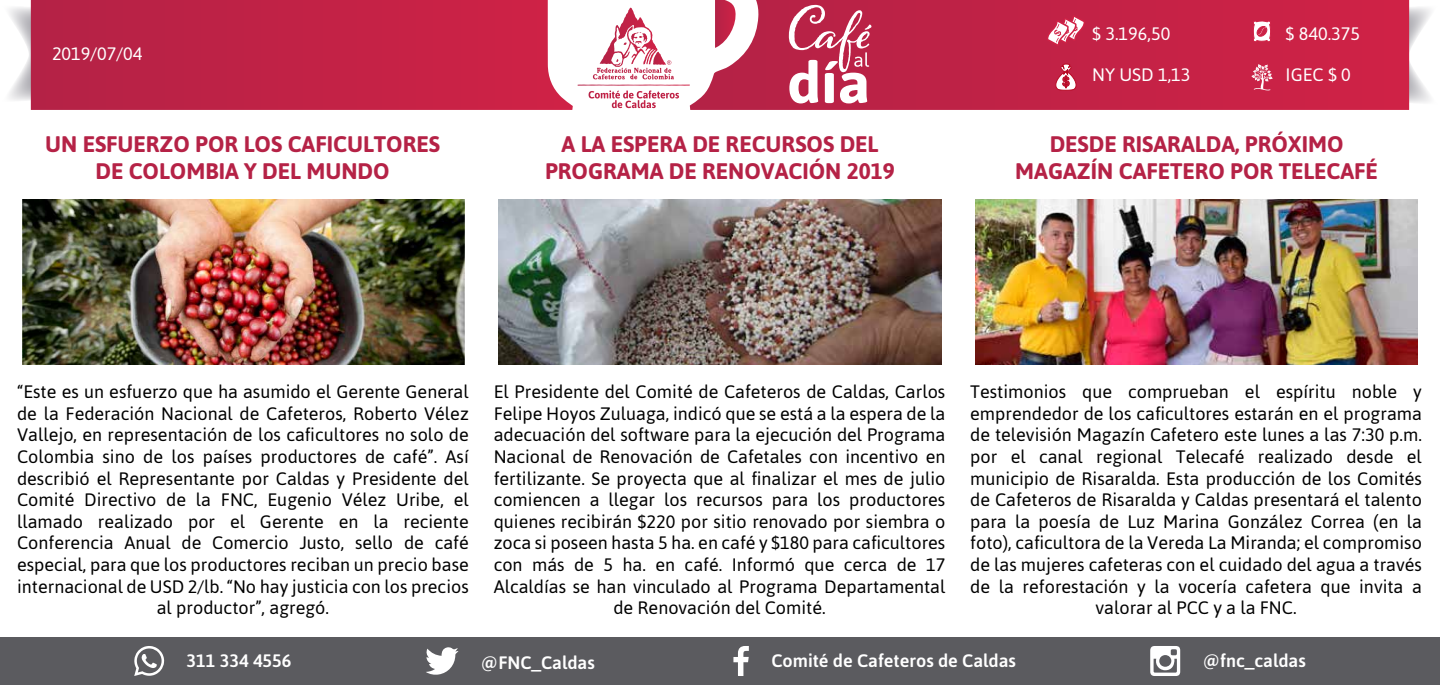
<style>
.page{position:relative;width:1440px;height:685px;background:#fff}
.page>*{position:absolute;margin:0;border:0;box-sizing:border-box;transform-origin:0 0}
.t1{font:700 22.5px/27px "Asap";color:#b52246;text-align:center}
.t2{font:18px/21.6px "Asap";color:#000;text-align:center}
.t3{font:500 18px "Asap";color:#fff}
.t4{font:18px "Asap";color:#fff}
</style>
<div class="page">
<svg style="left:9px;top:4px;width:22px;height:99px"></svg>
<svg style="left:1409px;top:4px;width:22px;height:101px"></svg>
<svg style="left:31px;top:0;width:542px;height:110px;background:#c32a4d"></svg>
<svg style="left:690px;top:0;width:719px;height:110px;background:#c62f51"></svg>
<svg style="left:577px;top:8px;width:113px;height:100px"></svg>
<div style="left:0;top:636px;width:1440px;height:48px;background:#5b5b5f"></div>
<svg style="left:426px;top:647px;width:32px;height:27px"></svg>
<svg style="left:733px;top:646px;width:16px;height:29px"></svg>
<svg style="left:1150px;top:646px;width:30px;height:29px"></svg>
<svg style="left:134px;top:646px;width:30px;height:29px"></svg>
<svg style="left:789px;top:5px;width:82px;height:98px"></svg>
<img style="left:499px;top:199px;width:442px;height:165px">
<img style="left:975px;top:199px;width:443px;height:165px">
<img style="left:22px;top:199px;width:443px;height:165px">
<svg style="left:1253px;top:20px;width:18px;height:22px"></svg>
<svg style="left:1055px;top:64px;width:21px;height:28px"></svg>
<svg style="left:1047px;top:15px;width:38px;height:31px"></svg>
<svg style="left:1251px;top:64px;width:22px;height:26px"></svg>
<p class="t4" style="left:52px;top:42px;width:92px">2019/07/04</p>
<p class="t1" style="left:45px;top:129px;width:396px">UN ESFUERZO POR LOS CAFICULTORES<br>DE COLOMBIA Y DEL MUNDO</p>
<p class="t4" style="left:1092px;top:22px;width:80px">$ 3.196,50</p>
<p class="t4" style="left:1092px;top:62px;width:100px">NY USD 1,13</p>
<p class="t4" style="left:1286px;top:22px;width:76px">$ 840.375</p>
<p class="t4" style="left:1286px;top:62px;width:67px">IGEC $ 0</p>
<p class="t1" style="left:545px;top:129px;width:351px">A LA ESPERA DE RECURSOS DEL<br>PROGRAMA DE RENOVACIÓN 2019</p>
<p class="t1" style="left:1015px;top:129px;width:364px">DESDE RISARALDA, PRÓXIMO<br>MAGAZÍN CAFETERO POR TELECAFÉ</p>
<p class="t2" style="left:17px;top:380px;width:453px">“Este es un esfuerzo que ha asumido el Gerente General de la Federación Nacional de Cafeteros, Roberto Vélez Vallejo, en representación de los caficultores no solo de Colombia sino de los países productores de café”. Así describió el Representante por Caldas y Presidente del Comité Directivo de la FNC, Eugenio Vélez Uribe, el llamado realizado por el Gerente en la reciente Conferencia Anual de Comercio Justo, sello de café especial, para que los productores reciban un precio base internacional de USD 2/lb. “No hay justicia con los precios al productor”, agregó.</p>
<p class="t2" style="left:494px;top:380px;width:453px">El Presidente del Comité de Cafeteros de Caldas, Carlos Felipe Hoyos Zuluaga, indicó que se está a la espera de la adecuación del software para la ejecución del Programa Nacional de Renovación de Cafetales con incentivo en fertilizante. Se proyecta que al finalizar el mes de julio comiencen a llegar los recursos para los productores quienes recibirán $220 por sitio renovado por siembra o zoca si poseen hasta 5 ha. en café y $180 para caficultores con más de 5 ha. en café. Informó que cerca de 17<br>Alcaldías se han vinculado al Programa Departamental de Renovación del Comité.</p>
<p class="t2" style="left:970px;top:380px;width:453px">Testimonios que comprueban el espíritu noble y emprendedor de los caficultores estarán en el programa de televisión Magazín Cafetero este lunes a las 7:30 p.m. por el canal regional Telecafé realizado desde el municipio de Risaralda. Esta producción de los Comités de Cafeteros de Risaralda y Caldas presentará el talento para la poesía de Luz Marina González Correa (en la foto), caficultora de la Vereda La Miranda; el compromiso de las mujeres cafeteras con el cuidado del agua a través de la reforestación y la vocería cafetera que invita a valorar al PCC y a la FNC.</p>
<p class="t3" style="left:187px;top:648px;width:106px">311 334 4556</p>
<p class="t3" style="left:481px;top:650px;width:115px">@FNC_Caldas</p>
<p class="t3" style="left:771px;top:648px;width:246px">Comité de Cafeteros de Caldas</p>
<p class="t3" style="left:1203px;top:647px;width:105px">@fnc_caldas</p>
</div>
